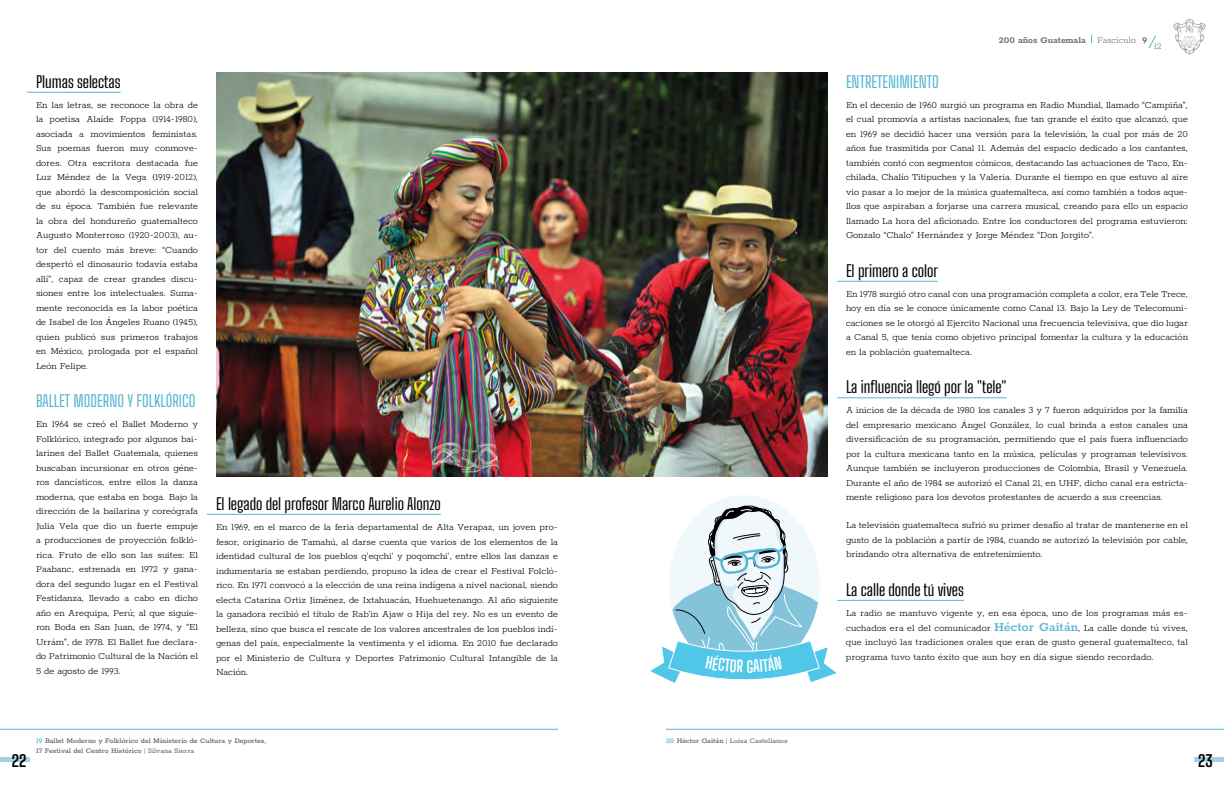
<style>
.page{position:relative;width:1224px;height:792px;background:#fff}
.page>*{position:absolute;margin:0;border:0;box-sizing:border-box;transform-origin:0 0}
.t1{font:16px "Big Shoulders Text";color:#000}
.t2{font:16px "Big Shoulders Text";color:#55b5d2}
.t3{font:700 16px "Big Shoulders Text";color:#000}
.t4{font:300 10.5px/14.5px "Rokkitt";color:#000;text-align:justify}
.t5{font:700 10px "Rokkitt";color:#706f6f}
.t6{font:300 10px "Rokkitt";color:#706f6f}
.t7{font:500 8px "Rokkitt";color:#646363}
.t8{font:8px "Rokkitt";color:#646363}
.s1{font-weight:700}
.s2{font-weight:600;font-size:14px;color:#55b5d2}
.s3{font-weight:600;color:#55b5d2}
.s4{font-weight:500}
.s5{font-weight:400}
</style>
<div class="page">
<hr style="left:27px;top:92px;width:94px;height:1px;background:#55b5d2">
<hr style="left:207px;top:514px;width:234px;height:1px;background:#55b5d2">
<img style="left:216px;top:72px;width:612px;height:405px">
<hr style="left:837px;top:281px;width:101px;height:1px;background:#55b5d2">
<hr style="left:837px;top:397px;width:170px;height:1px;background:#55b5d2">
<hr style="left:837px;top:600px;width:127px;height:1px;background:#55b5d2">
<hr style="left:0;top:729px;width:558px;height:1px;background:#55b5d2">
<hr style="left:666px;top:729px;width:558px;height:1px;background:#55b5d2">
<hr style="left:1195px;top:758px;width:29px;height:4px;background:#a5d3e5">
<hr style="left:0;top:758px;width:29px;height:4px;background:#a5d3e5">
<svg style="left:1148px;top:35px;width:8px;height:14px"></svg>
<svg style="left:1173px;top:19px;width:33px;height:36px"></svg>
<svg style="left:650px;top:504px;width:187px;height:179px"></svg>
<h1 class="t1" style="left:36px;top:69px;width:86px">Plumas selectas</h1>
<p class="t4" style="left:36px;top:97px;width:164px">En las letras, se reconoce la obra de la poetisa Alaíde Foppa (1914-1980), asociada a movimientos feministas.<br>Sus poemas fueron muy conmove&shy;dores. Otra escritora destacada fue Luz Méndez de la Vega (1919-2012), que abordó la descomposición social de su época. También fue relevante la obra del hondureño guatemalteco Augusto Monterroso (1920-2003), au&shy;tor del cuento más breve: “Cuando despertó el dinosaurio todavía estaba allí”, capaz de crear grandes discu&shy;siones entre los intelectuales. Suma&shy;mente reconocida es la labor poética de Isabel de los Ángeles Ruano (1945), quien publicó sus primeros trabajos en México, prologada por el español León Felipe.</p>
<h1 class="t2" style="left:36px;top:389px;width:161px">BALLET MODERNO Y FOLKLÓRICO</h1>
<p class="t4" style="left:36px;top:416px;width:164px">En 1964 se creó el Ballet Moderno y Folklórico, integrado por algunos bai&shy;larines del Ballet Guatemala, quienes buscaban incursionar en otros géne&shy;ros dancísticos, entre ellos la danza moderna, que estaba en boga. Bajo la dirección de la bailarina y coreógrafa Julia Vela que dio un fuerte empuje a producciones de proyección folkló&shy;rica. Fruto de ello son las suites: El Paabanc, estrenada en 1972 y gana&shy;dora del segundo lugar en el Festival Festidanza, llevado a cabo en dicho año en Arequipa, Perú; al que siguie&shy;ron Boda en San Juan, de 1974, y “El Urrám”, de 1978. El Ballet fue declara&shy;do Patrimonio Cultural de la Nación el 5 de agosto de 1993.</p>
<h1 class="t1" style="left:216px;top:491px;width:226px">El legado del profesor Marco Aurelio Alonzo</h1>
<p class="t4" style="left:216px;top:519px;width:344px">En 1969, en el marco de la feria departamental de Alta Verapaz, un joven pro&shy;fesor, originario de Tamahú, al darse cuenta que varios de los elementos de la identidad cultural de los pueblos q’eqchi’ y poqomchi’, entre ellos las danzas e indumentaria se estaban perdiendo, propuso la idea de crear el Festival Folcló&shy;rico. En 1971 convocó a la elección de una reina indígena a nivel nacional, siendo electa Catarina Ortiz Jiménez, de Ixtahuacán, Huehuetenango. Al año siguiente la ganadora recibió el título de Rab’in Ajaw o Hija del rey. No es un evento de belleza, sino que busca el rescate de los valores ancestrales de los pueblos indí&shy;genas del país, especialmente la vestimenta y el idioma. En 2010 fue declarado por el Ministerio de Cultura y Deportes Patrimonio Cultural Intangible de la Nación.</p>
<p class="t5" style="left:999px;top:33px;width:88px">200 años Guatemala</p>
<p class="t6" style="left:1097px;top:34px;width:52px">Fascículo <span class="s1">9</span></p>
<p class="t6" style="left:1154px;top:39px;width:9px">12</p>
<h1 class="t2" style="left:846px;top:69px;width:94px">ENTRETENIMIENTO</h1>
<p class="t4" style="left:846px;top:97px;width:344px">En el decenio de 1960 surgió un programa en Radio Mundial, llamado “Campiña”, el cual promovía a artistas nacionales, fue tan grande el éxito que alcanzó, que en 1969 se decidió hacer una versión para la televisión, la cual por más de 20 años fue trasmitida por Canal 11. Además del espacio dedicado a los cantantes, también contó con segmentos cómicos, destacando las actuaciones de Taco, En&shy;chilada, Chalío Titipuches y la Valeria. Durante el tiempo en que estuvo al aire vio pasar a lo mejor de la música guatemalteca, así como también a todos aque&shy;llos que aspiraban a forjarse una carrera musical, creando para ello un espacio llamado La hora del aficionado. Entre los conductores del programa estuvieron:<br>Gonzalo “Chalo” Hernández y Jorge Méndez “Don Jorgito”.</p>
<h1 class="t1" style="left:846px;top:258px;width:94px">El primero a color</h1>
<p class="t4" style="left:846px;top:286px;width:344px">En 1978 surgió otro canal con una programación completa a color, era Tele Trece, hoy en día se le conoce únicamente como Canal 13. Bajo la Ley de Telecomuni&shy;caciones se le otorgó al Ejercito Nacional una frecuencia televisiva, que dio lugar a Canal 5, que tenía como objetivo principal fomentar la cultura y la educación en la población guatemalteca.</p>
<h1 class="t1" style="left:846px;top:375px;width:162px">La influencia llegó por la "tele"</h1>
<p class="t4" style="left:846px;top:402px;width:344px">A inicios de la década de 1980 los canales 3 y 7 fueron adquiridos por la familia del empresario mexicano Ángel González, lo cual brinda a estos canales una diversificación de su programación, permitiendo que el país fuera influenciado por la cultura mexicana tanto en la música, películas y programas televisivos.<br>Aunque también se incluyeron producciones de Colombia, Brasil y Venezuela.<br>Durante el año de 1984 se autorizó el Canal 21, en UHF, dicho canal era estricta&shy;mente religioso para los devotos protestantes de acuerdo a sus creencias.</p>
<p class="t4" style="left:846px;top:517px;width:344px">La televisión guatemalteca sufrió su primer desafío al tratar de mantenerse en el gusto de la población a partir de 1984, cuando se autorizó la televisión por cable, brindando otra alternativa de entretenimiento.</p>
<h1 class="t1" style="left:846px;top:577px;width:119px">La calle donde tú vives</h1>
<p class="t4" style="left:846px;top:605px;width:344px">La radio se mantuvo vigente y, en esa época, uno de los programas más es&shy;cuchados era el del comunicador <span class="s2">Héctor Gaitán</span>, La calle donde tú vives, que incluyó las tradiciones orales que eran de gusto general guatemalteco, tal programa tuvo tanto éxito que aun hoy en día sigue siendo recordado.</p>
<p class="t7" style="left:36px;top:736px;width:232px"><span class="s3">19</span> Ballet Moderno y Folklórico del Ministerio de Cultura y Deportes,</p>
<p class="t8" style="left:666px;top:736px;width:123px"><span class="s3">20</span> <span class="s4">Héctor Gaitán</span> <span class="s3">|</span> Luisa Castellanos</p>
<p class="t7" style="left:36px;top:746px;width:160px">17 Festival del Centro Histórico <span class="s3">|</span> <span class="s5">Silvana Sierra</span></p>
<h1 class="t3" style="left:12px;top:748px;width:16px">22</h1>
<h1 class="t3" style="left:1198px;top:748px;width:16px">23</h1>
</div>
